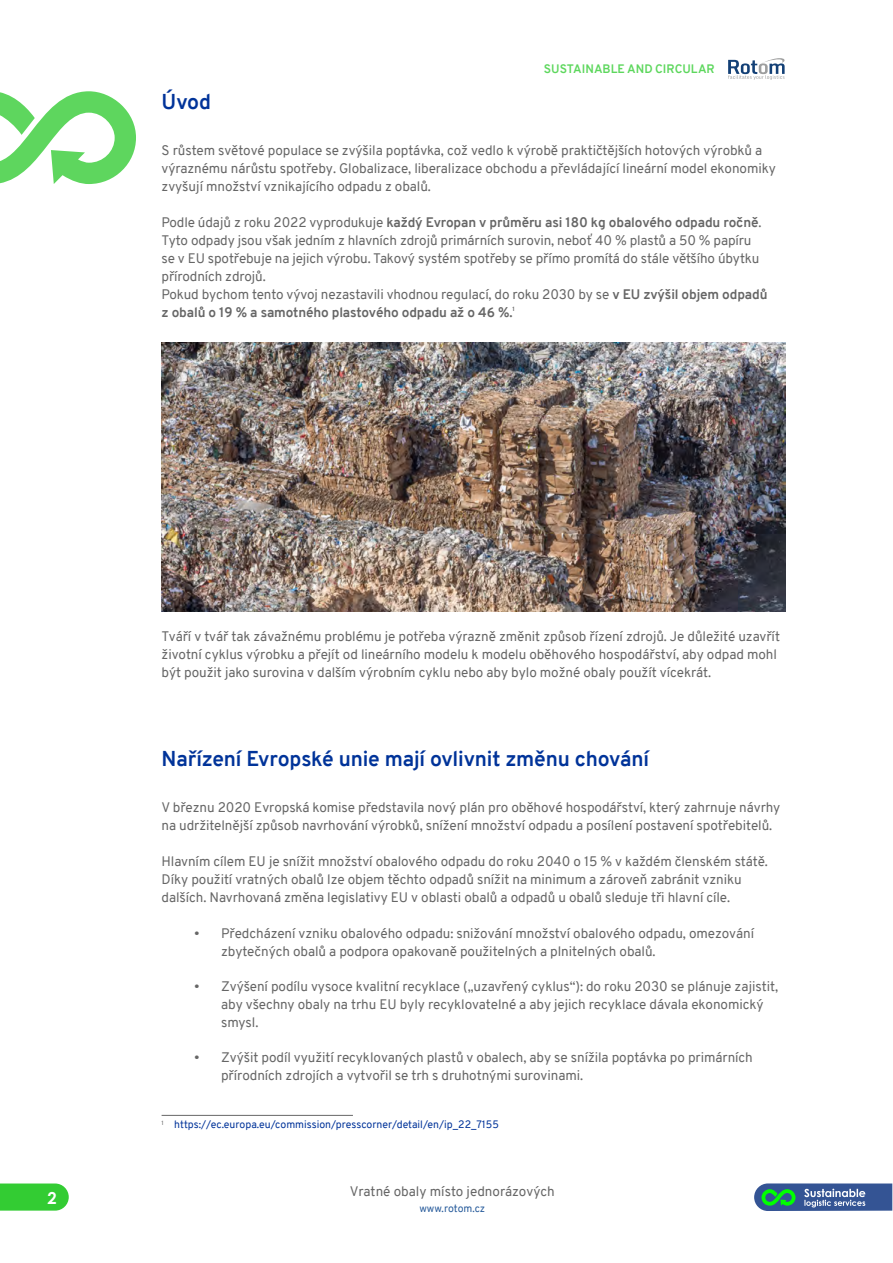
<style>
.page{position:relative;width:893px;height:1263px;background:#fff}
.page>*{position:absolute;margin:0;border:0;box-sizing:border-box;transform-origin:0 0}
.t1{font:700 21px "Overpass";letter-spacing:-.01em;color:#039}
.t2{font:700 16.5px "Century Gothic";color:#fff}
.t3{font:13.5px/18px "Overpass";letter-spacing:-.005em;color:#666}
.t4{font:700 12px "Overpass";color:#5dd75d}
.t5{font:10.5px "Overpass";color:#039}
.t6{font:10.5px "Overpass";color:#275b9b}
.t7{font:700 6px "Overpass";color:#666}
.s1{font-weight:700}
</style>
<div class="page">
<svg style="left:0;top:91px;width:136px;height:93px"></svg>
<svg style="left:0;top:1183px;width:69px;height:27px;background:#3fcf3f"></svg>
<svg style="left:754px;top:1183px;width:138px;height:28px;background:#4b7897"></svg>
<svg style="left:728px;top:58px;width:57px;height:22px"></svg>
<img style="left:162px;top:342px;width:624px;height:270px">
<hr style="left:162px;top:1115px;width:191px;height:1px;background:#666">
<p class="t4" style="left:544px;top:61px;width:172px">SUSTAINABLE AND CIRCULAR</p>
<h1 class="t1" style="left:162px;top:87px;width:51px">Úvod</h1>
<p class="t3" style="left:162px;top:141px;width:616px">S růstem světové populace se zvýšila poptávka, což vedlo k výrobě praktičtějších hotových výrobků a výraznému nárůstu spotřeby. Globalizace, liberalizace obchodu a převládající lineární model ekonomiky zvyšují množství vznikajícího odpadu z obalů.</p>
<p class="t3" style="left:162px;top:213px;width:607px">Podle údajů z roku 2022 vyprodukuje <span class="s1">každý Evropan v průměru asi 180 kg obalového odpadu ročně</span>.<br>Tyto odpady jsou však jedním z hlavních zdrojů primárních surovin, neboť 40 % plastů a 50 % papíru se v EU spotřebuje na jejich výrobu. Takový systém spotřeby se přímo promítá do stále většího úbytku přírodních zdrojů.<br>Pokud bychom tento vývoj nezastavili vhodnou regulací, do roku 2030 by se <span class="s1">v EU zvýšil objem odpadů z obalů o 19 % a samotného plastového odpadu až o 46 %.</span></p>
<p class="t7" style="left:512px;top:305px;width:4px">1</p>
<p class="t2" style="left:48px;top:1185px;width:11px">2</p>
<p class="t3" style="left:162px;top:628px;width:620px">Tváří v tvář tak závažnému problému je potřeba výrazně změnit způsob řízení zdrojů. Je důležité uzavřít životní cyklus výrobku a přejít od lineárního modelu k modelu oběhového hospodářství, aby odpad mohl být použit jako surovina v dalším výrobním cyklu nebo aby bylo možné obaly použít vícekrát.</p>
<h1 class="t1" style="left:162px;top:744px;width:489px">Nařízení Evropské unie mají ovlivnit změnu chování</h1>
<p class="t3" style="left:162px;top:798px;width:620px">V březnu 2020 Evropská komise představila nový plán pro oběhové hospodářství, který zahrnuje návrhy na udržitelnější způsob navrhování výrobků, snížení množství odpadu a posílení postavení spotřebitelů.</p>
<p class="t3" style="left:162px;top:852px;width:608px">Hlavním cílem EU je snížit množství obalového odpadu do roku 2040 o 15 % v každém členském státě.<br>Díky použití vratných obalů lze objem těchto odpadů snížit na minimum a zároveň zabránit vzniku dalších. Navrhovaná změna legislativy EU v oblasti obalů a odpadů u obalů sleduje tři hlavní cíle.</p>
<p class="t3" style="left:221px;top:924px;width:534px;text-indent:-27px">• Předcházení vzniku obalového odpadu: snižování množství obalového odpadu, omezování zbytečných obalů a podpora opakovaně použitelných a plnitelných obalů.</p>
<p class="t3" style="left:221px;top:977px;width:558px;text-indent:-27px">• Zvýšení podílu vysoce kvalitní recyklace („uzavřený cyklus“): do roku 2030 se plánuje zajistit, aby všechny obaly na trhu EU byly recyklovatelné a aby jejich recyklace dávala ekonomický smysl.</p>
<p class="t3" style="left:221px;top:1048px;width:533px;text-indent:-27px">• Zvýšit podíl využití recyklovaných plastů v obalech, aby se snížila poptávka po primárních přírodních zdrojích a vytvořil se trh s druhotnými surovinami.</p>
<p class="t5" style="left:162px;top:1117px;width:339px"><sup>1</sup> https://ec.europa.eu/commission/presscorner/detail/en/ip_22_7155</p>
<p class="t3" style="left:350px;top:1182px;width:207px">Vratné obaly místo jednorázových</p>
<p class="t6" style="left:419px;top:1200px;width:67px">www.rotom.cz</p>
</div>
